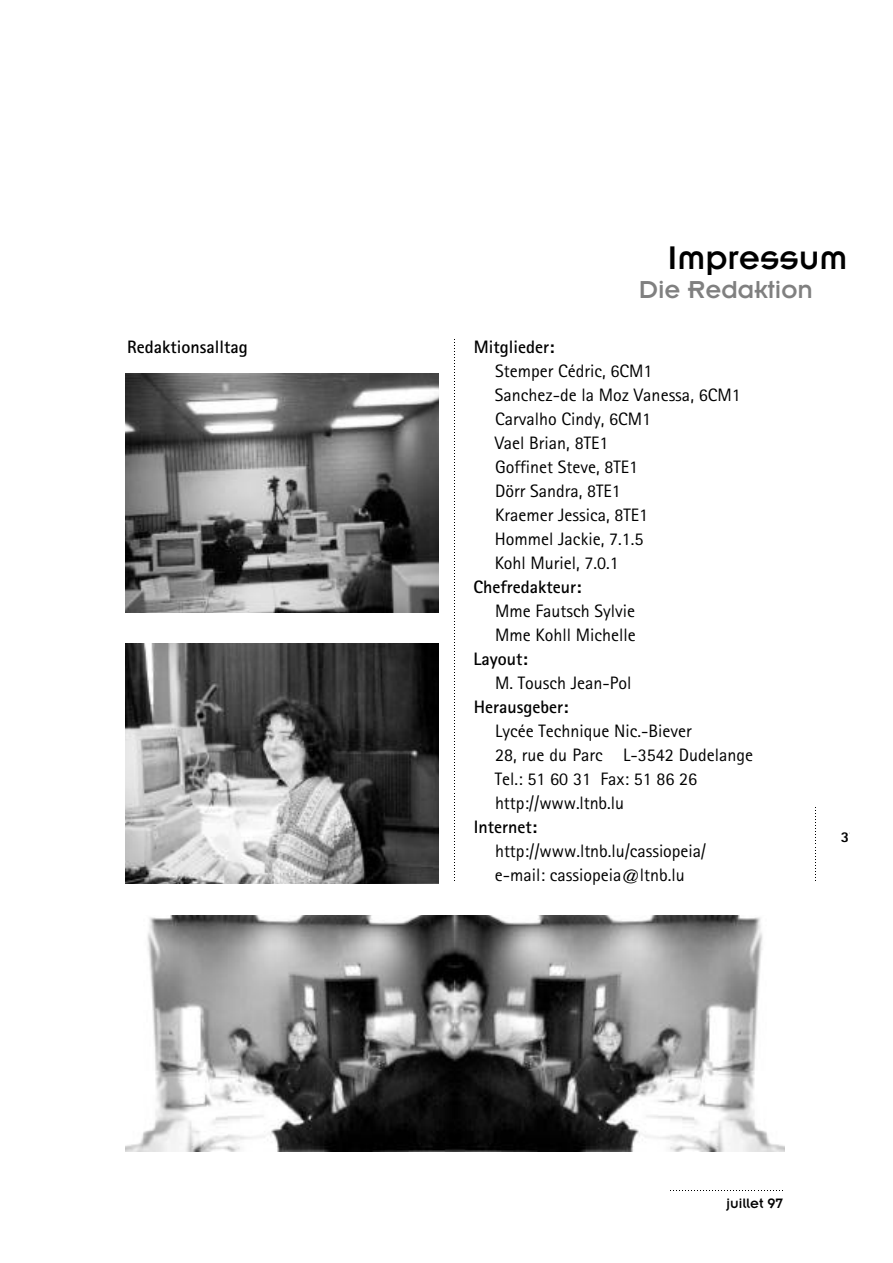
<style>
.page{position:relative;width:893px;height:1263px;background:#fff}
.page>*{position:absolute;margin:0;border:0;box-sizing:border-box;transform-origin:0 0}
.t1{font:36px "Insignia A";color:#000}
.t2{font:27px "Insignia A";color:#808080}
.t3{font:18px/24px "Rotis Sans Serif";color:#000}
.t4{font:700 18px "Rotis Sans Serif";color:#000}
.t5{font:15px "Insignia";color:#000}
.t6{font:800 15px "Rotis Sans Serif";color:#000}
</style>
<div class="page">
<svg style="left:454px;top:339px;width:1px;height:542px"></svg>
<svg style="left:670px;top:1190px;width:113px;height:1px"></svg>
<img style="left:125px;top:373px;width:313px;height:240px">
<img style="left:125px;top:644px;width:313px;height:239px">
<img style="left:125px;top:916px;width:329px;height:236px">
<svg style="left:454px;top:916px;width:330px;height:236px"></svg>
<h1 class="t1" style="left:667px;top:247px;width:182px">Impressum</h1>
<h2 class="t2" style="left:638px;top:281px;width:176px">Die Redaktion</h2>
<p class="t4" style="left:127px;top:340px;width:122px">Redaktionsalltag</p>
<p class="t4" style="left:473px;top:340px;width:82px">Mitglieder:</p>
<p class="t3" style="left:495px;top:361px;width:247px">Stemper Cédric, 6CM1<br>Sanchez-de la Moz Vanessa, 6CM1<br>Carvalho Cindy, 6CM1<br>Vael Brian, 8TE1<br>Goffinet Steve, 8TE1<br>Dörr Sandra, 8TE1<br>Kraemer Jessica, 8TE1<br>Hommel Jackie, 7.1.5<br>Kohl Muriel, 7.0.1</p>
<p class="t4" style="left:473px;top:580px;width:109px">Chefredakteur:</p>
<p class="t3" style="left:495px;top:601px;width:142px">Mme Fautsch Sylvie<br>Mme Kohll Michelle</p>
<p class="t4" style="left:473px;top:652px;width:56px">Layout:</p>
<p class="t3" style="left:495px;top:673px;width:138px">M. Tousch Jean-Pol</p>
<p class="t4" style="left:473px;top:700px;width:96px">Herausgeber:</p>
<p class="t3" style="left:495px;top:721px;width:260px">Lycée Technique Nic.-Biever<br>28, rue du Parc L-3542 Dudelange<br>Tel.: 51 60 31 Fax: 51 86 26 http://www.ltnb.lu</p>
<p class="t4" style="left:474px;top:820px;width:65px">Internet:</p>
<p class="t3" style="left:495px;top:841px;width:213px">http://www.ltnb.lu/cassiopeia/ e-mail: cassiopeia@ltnb.lu</p>
<p class="t6" style="left:841px;top:832px;width:18px">37</p>
<p class="t5" style="left:726px;top:1199px;width:58px">juillet 97</p>
</div>
